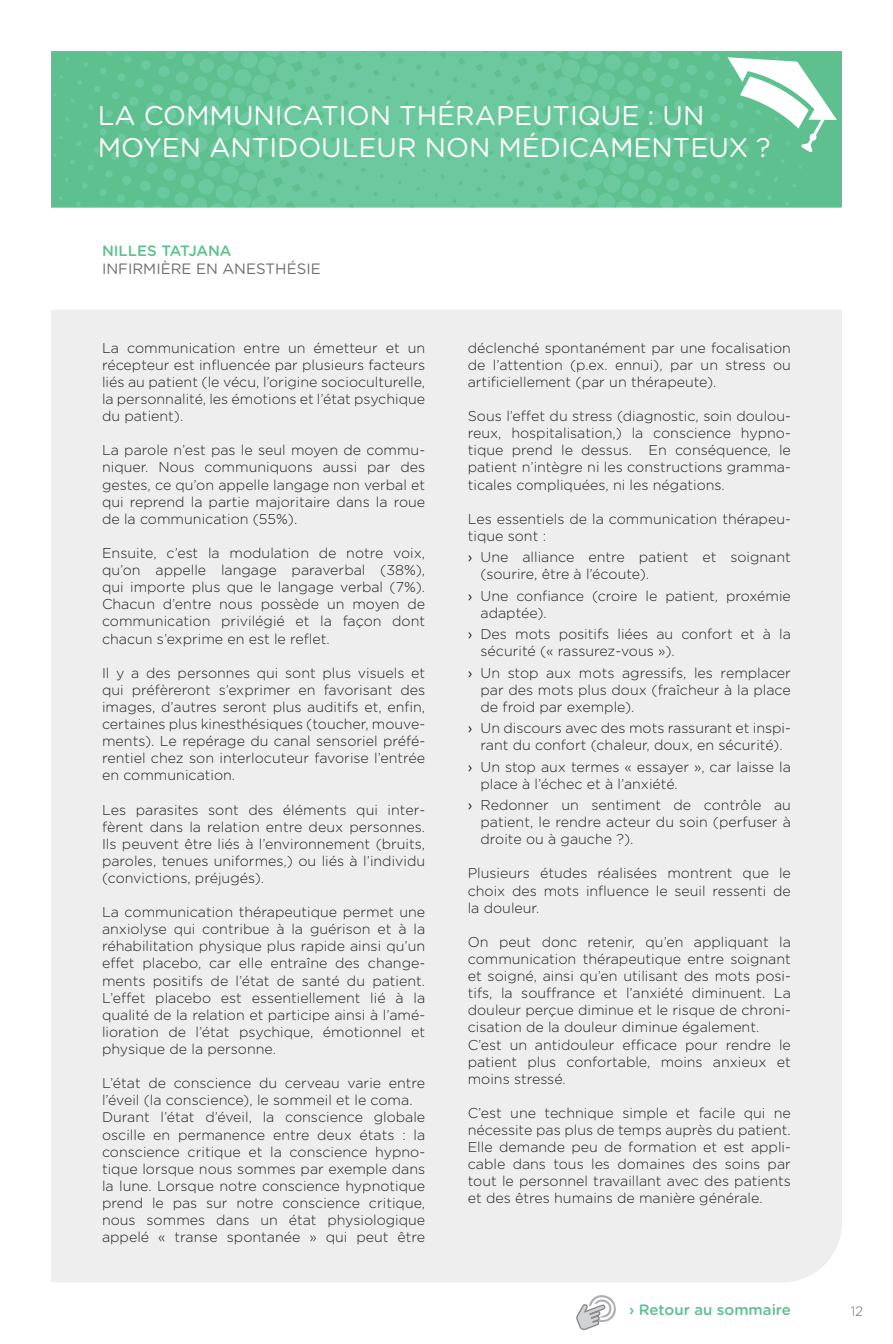
<style>
.page{position:relative;width:893px;height:1344px;background:#fff}
.page>*{position:absolute;margin:0;border:0;box-sizing:border-box;transform-origin:0 0}
.t1{font:27px/32.4px "Gotham Rounded";color:#fff}
.t2{font:500 15px "Gotham Rounded";color:#5ec08f}
.t3{font:15px "Gotham Rounded";color:#6c6d70}
.t4{font:300 14.25px/17.1px "Gotham Rounded";color:#231f20;text-align:justify}
.t5{font:300 13.5px "Gotham Rounded";color:#6c6d70}
.s1{font-weight:400}
</style>
<div class="page">
<div style="left:313px;top:51px;width:230px;height:157px;background:#6cc99f"></div>
<svg style="left:55px;top:51px;width:258px;height:157px;background:#64c395"></svg>
<svg style="left:543px;top:51px;width:294px;height:157px;background:#6fc89d"></svg>
<div style="left:51px;top:310px;width:791px;height:972px;background:#eee"></div>
<svg style="left:576px;top:1295px;width:40px;height:35px"></svg>
<h1 class="t1" style="left:98px;top:98px;width:674px">LA COMMUNICATION THÉRAPEUTIQUE : UN<br>MOYEN ANTIDOULEUR NON MÉDICAMENTEUX ?</h1>
<p class="t2" style="left:102px;top:240px;width:131px">NILLES TATJANA</p>
<p class="t3" style="left:102px;top:259px;width:220px">INFIRMIÈRE EN ANESTHÉSIE</p>
<p class="t4" style="left:102px;top:338px;width:325px">La communication entre un émetteur et un récepteur est influencée par plusieurs facteurs liés au patient (le vécu, l’origine socioculturelle, la personnalité, les émotions et l’état psychique du patient).</p>
<p class="t4" style="left:102px;top:441px;width:325px">La parole n’est pas le seul moyen de commu&shy;niquer. Nous communiquons aussi par des gestes, ce qu’on appelle langage non verbal et qui reprend la partie majoritaire dans la roue de la communication (55%).</p>
<p class="t4" style="left:102px;top:544px;width:325px">Ensuite, c’est la modulation de notre voix, qu’on appelle langage paraverbal (38%), qui importe plus que le langage verbal (7%).<br>Chacun d’entre nous possède un moyen de communication privilégié et la façon dont chacun s’exprime en est le reflet.</p>
<p class="t4" style="left:102px;top:663px;width:325px">Il y a des personnes qui sont plus visuels et qui préfèreront s’exprimer en favorisant des images, d’autres seront plus auditifs et, enfin, certaines plus kinesthésiques (toucher, mouve&shy;ments). Le repérage du canal sensoriel préfé&shy;rentiel chez son interlocuteur favorise l’entrée en communication.</p>
<p class="t4" style="left:102px;top:800px;width:325px">Les parasites sont des éléments qui inter&shy;fèrent dans la relation entre deux personnes.<br>Ils peuvent être liés à l’environnement (bruits, paroles, tenues uniformes,) ou liés à l’individu (convictions, préjugés).</p>
<p class="t4" style="left:102px;top:903px;width:325px">La communication thérapeutique permet une anxiolyse qui contribue à la guérison et à la réhabilitation physique plus rapide ainsi qu’un effet placebo, car elle entraîne des change&shy;ments positifs de l’état de santé du patient.<br>L’effet placebo est essentiellement lié à la qualité de la relation et participe ainsi à l’amé&shy;lioration de l’état psychique, émotionnel et physique de la personne.</p>
<p class="t4" style="left:102px;top:1074px;width:325px;text-align:left">L’état de conscience du cerveau varie entre l’éveil (la conscience), le sommeil et le coma.<br>Durant l’état d’éveil, la conscience globale oscille en permanence entre deux états : la conscience critique et la conscience hypno&shy;tique lorsque nous sommes par exemple dans la lune. Lorsque notre conscience hypnotique prend le pas sur notre conscience critique, nous sommes dans un état physiologique appelé « transe spontanée » qui peut être</p>
<p class="t4" style="left:468px;top:338px;width:325px">déclenché spontanément par une focalisation de l’attention (p.ex. ennui), par un stress ou artificiellement (par un thérapeute).</p>
<p class="t4" style="left:468px;top:407px;width:325px">Sous l’effet du stress (diagnostic, soin doulou&shy;reux, hospitalisation,) la conscience hypno&shy;tique prend le dessus. En conséquence, le patient n’intègre ni les constructions gramma&shy;ticales compliquées, ni les négations.</p>
<p class="t4" style="left:468px;top:509px;width:325px">Les essentiels de la communication thérapeu&shy;tique sont :</p>
<p class="t4" style="left:480px;top:548px;width:312px;text-indent:-13px"><span class="s1">›</span> Une alliance entre patient et soignant (sourire, être à l’écoute).</p>
<p class="t4" style="left:480px;top:586px;width:312px;text-indent:-13px"><span class="s1">›</span> Une confiance (croire le patient, proxémie adaptée).</p>
<p class="t4" style="left:480px;top:625px;width:312px;text-indent:-13px"><span class="s1">›</span> Des mots positifs liées au confort et à la sécurité (« rassurez-vous »).</p>
<p class="t4" style="left:480px;top:663px;width:312px;text-indent:-13px"><span class="s1">›</span> Un stop aux mots agressifs, les remplacer par des mots plus doux (fraîcheur à la place de froid par exemple).</p>
<p class="t4" style="left:468px;top:719px;width:325px;text-align:center"><span class="s1">›</span> Un discours avec des mots rassurant et inspi&shy;rant du confort (chaleur, doux, en sécurité).</p>
<p class="t4" style="left:480px;top:757px;width:312px;text-indent:-13px"><span class="s1">›</span> Un stop aux termes « essayer », car laisse la place à l’échec et à l’anxiété.</p>
<p class="t4" style="left:480px;top:796px;width:312px;text-indent:-13px"><span class="s1">›</span> Redonner un sentiment de contrôle au patient, le rendre acteur du soin (perfuser à droite ou à gauche ?).</p>
<p class="t4" style="left:468px;top:864px;width:325px">Plusieurs études réalisées montrent que le choix des mots influence le seuil ressenti de la douleur.</p>
<p class="t4" style="left:468px;top:932px;width:325px;text-align:left">On peut donc retenir, qu’en appliquant la communication thérapeutique entre soignant et soigné, ainsi qu’en utilisant des mots posi&shy;tifs, la souffrance et l’anxiété diminuent. La douleur perçue diminue et le risque de chroni&shy;cisation de la douleur diminue également.<br>C’est un antidouleur efficace pour rendre le patient plus confortable, moins anxieux et moins stressé.</p>
<p class="t4" style="left:468px;top:1103px;width:325px">C’est une technique simple et facile qui ne nécessite pas plus de temps auprès du patient.<br>Elle demande peu de formation et est appli&shy;cable dans tous les domaines des soins par tout le personnel travaillant avec des patients et des êtres humains de manière générale.</p>
<p class="t2" style="left:629px;top:1299px;width:163px">› Retour au sommaire</p>
<p class="t5" style="left:851px;top:1302px;width:14px">12</p>
</div>
